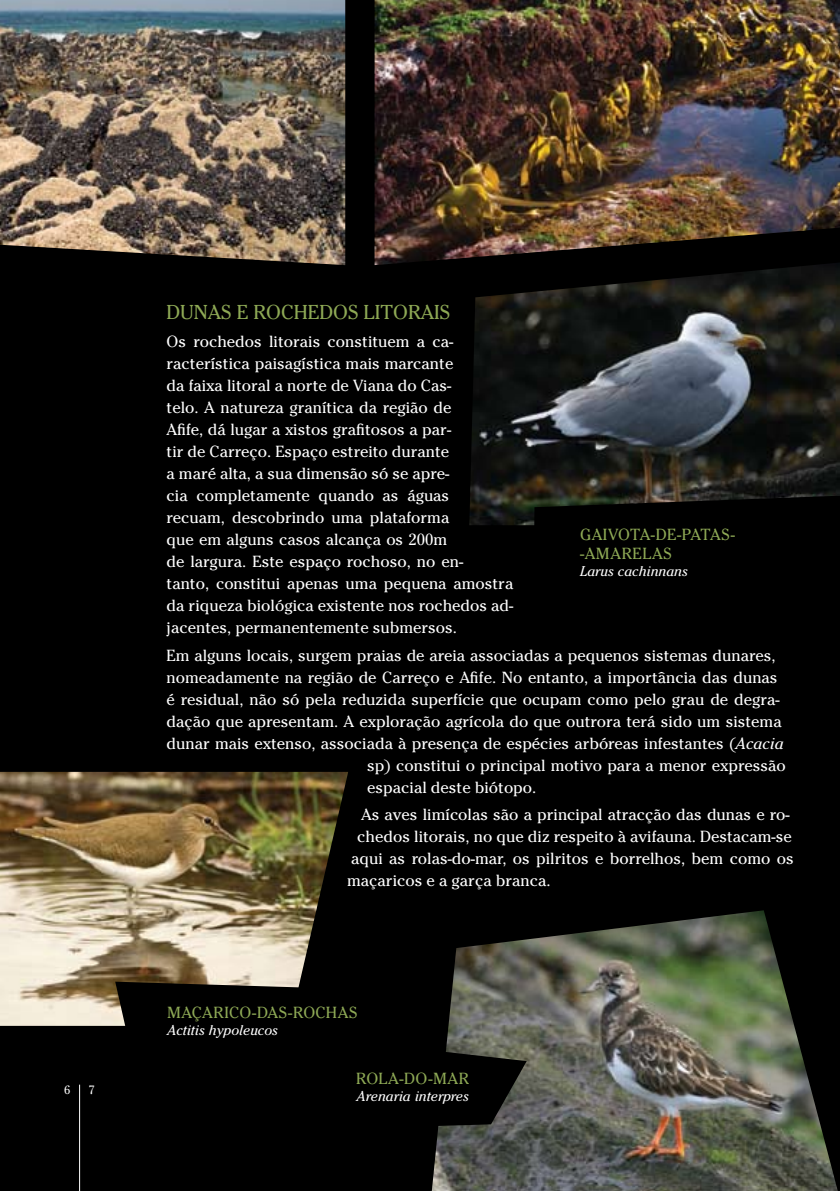
<style>
.page{position:relative;width:840px;height:1191px;background:#fff}
.page>*{position:absolute;margin:0;border:0;box-sizing:border-box;transform-origin:0 0}
.t1{font:20px "Cheltenham";color:#8ea955}
.t2{font:16px/22px "Cheltenham";color:#fff}
.t3{font:16px/19.2px "Cheltenham";letter-spacing:.035em;color:#8ea955}
.t4{font:16px "Cheltenham";letter-spacing:.015em;color:#8ea955}
.t5{font:italic 14px "Cheltenham";color:#fff}
.t6{font:12px "Cheltenham";color:#fff}
.s1{font-style:italic}
</style>
<div class="page">
<div style="left:0;top:0;width:839px;height:1191px;background:#000"></div>
<img style="left:469px;top:265px;width:370px;height:260px">
<img style="left:431px;top:910px;width:406px;height:281px">
<img style="left:0;top:0;width:345px;height:265px">
<img style="left:374px;top:0;width:465px;height:265px">
<img style="left:0;top:772px;width:348px;height:253px">
<svg style="left:115px;top:981px;width:411px;height:148px"></svg>
<svg style="left:533px;top:496px;width:306px;height:30px"></svg>
<hr style="left:79px;top:1084px;width:1px;height:107px;background:#fff">
<p class="t6" style="left:64px;top:1082px;width:8px">6</p>
<p class="t6" style="left:88px;top:1082px;width:8px">7</p>
<p class="t1" style="left:166px;top:300px;width:28px">Dunas</p>
<p class="t1" style="left:236px;top:300px;width:31px">e rochedos</p>
<p class="t1" style="left:363px;top:300px;width:12px">litorais</p>
<p class="t2" style="left:166px;top:330px;width:348px">Os rochedos litorais constituem a ca&shy;racterística paisagística mais marcante<br>da faixa litoral a norte de Viana do Cas-<br>telo. A natureza granítica da região de<br>Afife, dá lugar a xistos grafitosos a par-<br>tir de Carreço. Espaço estreito durante<br>a maré alta, a sua dimensão só se apre-<br>cia completamente quando as águas<br>recuam, descobrindo uma plataforma<br>que em alguns casos alcança os 200m<br>de largura. Este espaço rochoso, no en-<br>tanto, constitui apenas uma pequena amostra da riqueza biológica existente nos rochedos ad&shy;jacentes, permanentemente submersos.</p>
<p class="t2" style="left:166px;top:644px;width:610px">Em alguns locais, surgem praias de areia associadas a pequenos sistemas dunares,</p>
<p class="t2" style="left:166px;top:666px;width:612px">nomeadamente na região de Carreço e Afife. No entanto, a importância das dunas</p>
<p class="t2" style="left:166px;top:688px;width:614px">é residual, não só pela reduzida superfície que ocupam como pelo grau de degra-</p>
<p class="t2" style="left:166px;top:710px;width:616px">dação que apresentam. A exploração agrícola do que outrora terá sido um sistema</p>
<p class="t2" style="left:166px;top:732px;width:618px">dunar mais extenso, associada à presença de espécies arbóreas infestantes (<span class="s1">Acacia</span></p>
<p class="t2" style="left:367px;top:754px;width:419px">sp) constitui o principal motivo para a menor expressão</p>
<p class="t2" style="left:367px;top:776px;width:170px">espacial deste biótopo.</p>
<p class="t2" style="left:361px;top:804px;width:429px">As aves limícolas são a principal atracção das dunas e ro-</p>
<p class="t2" style="left:357px;top:826px;width:436px">chedos litorais, no que diz respeito à avifauna. Destacam-se</p>
<p class="t2" style="left:351px;top:848px;width:444px">aqui as rolas-do-mar, os pilritos e borrelhos, bem como os</p>
<p class="t2" style="left:347px;top:870px;width:205px">maçaricos e a garça branca.</p>
<p class="t3" style="left:579px;top:525px;width:156px">GAIVOTA-DE-PATAS--AMARELAS</p>
<p class="t5" style="left:579px;top:563px;width:109px">Larus cachinnans</p>
<p class="t4" style="left:167px;top:1002px;width:192px">MAÇARICO-DAS-ROCHAS</p>
<p class="t5" style="left:167px;top:1021px;width:112px">Actitis hypoleucos</p>
<p class="t3" style="left:356px;top:1069px;width:114px">ROLA-DO-MAR</p>
<p class="t5" style="left:356px;top:1088px;width:114px">Arenaria interpres</p>
</div>
